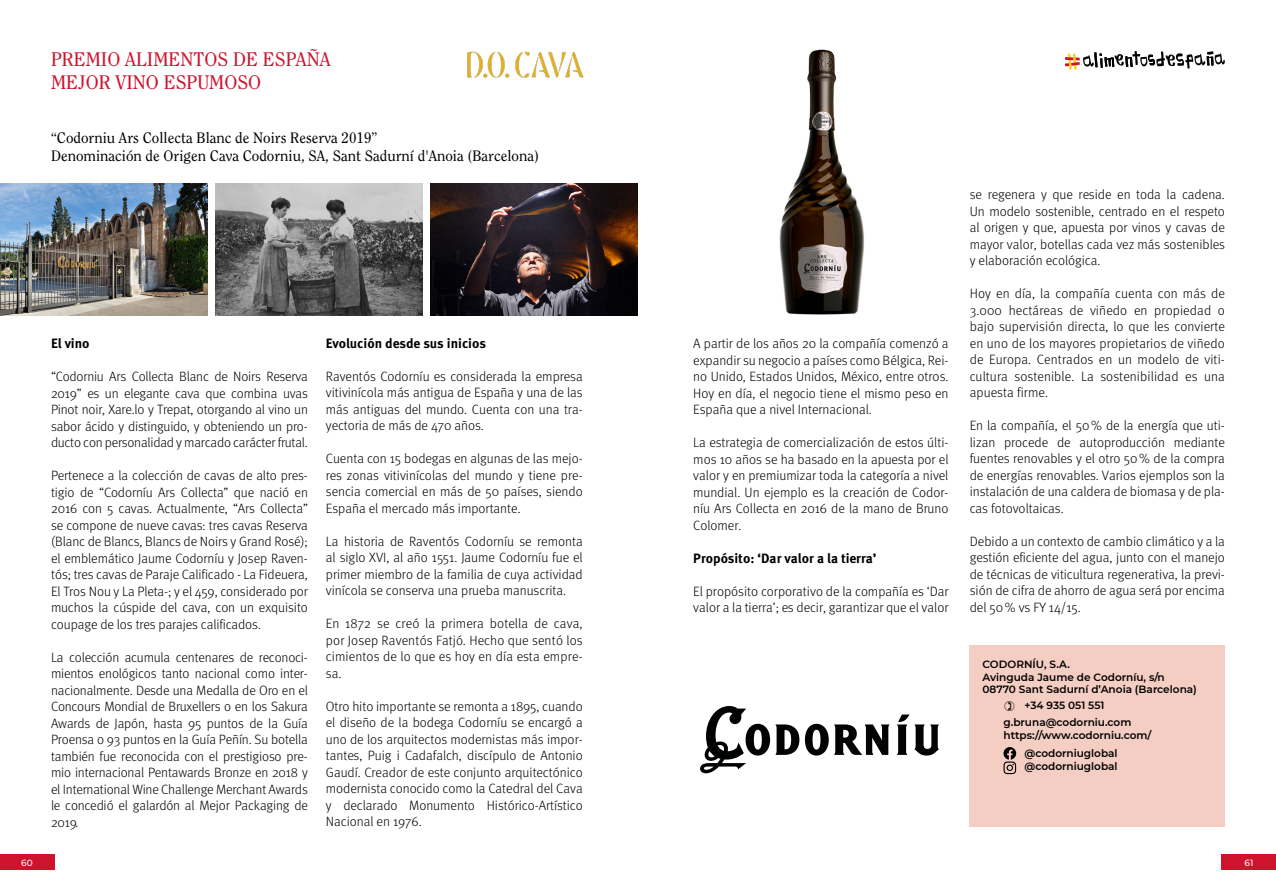
<style>
.page{position:relative;width:1276px;height:893px;background:#fff}
.page>*{position:absolute;margin:0;border:0;box-sizing:border-box;transform-origin:0 0}
.t1{font:19.5px/23.4px "Clearface";color:#ce132d}
.t2{font:15px/18px "Clearface";color:#000}
.t3{font:300 13.5px/16.5px "FF Meta Pro";color:#000;text-align:justify}
.t4{font:700 13.5px "FF Meta Pro";color:#000}
.t5{font:600 10.5px/12.6px "Montserrat";color:#000}
.t6{font:500 9px "Montserrat";color:#fff}
</style>
<div class="page">
<div style="left:1222px;top:854px;width:54px;height:15px;background:#ce132d"></div>
<div style="left:0;top:854px;width:54px;height:15px;background:#ce132d"></div>
<svg style="left:1065px;top:51px;width:160px;height:18px"></svg>
<img style="left:215px;top:183px;width:207px;height:133px">
<img style="left:431px;top:183px;width:207px;height:133px">
<img style="left:0;top:183px;width:207px;height:133px">
<svg style="left:700px;top:706px;width:239px;height:67px"></svg>
<img style="left:779px;top:49px;width:85px;height:266px">
<img style="left:467px;top:51px;width:117px;height:27px">
<div style="left:969px;top:645px;width:256px;height:182px;background:#f4cdc3"></div>
<svg style="left:1003px;top:747px;width:13px;height:27px"></svg>
<h1 class="t1" style="left:51px;top:47px;width:281px">PREMIO ALIMENTOS DE ESPAÑA<br>MEJOR VINO ESPUMOSO</h1>
<p class="t2" style="left:51px;top:129px;width:489px">“Codorniu Ars Collecta Blanc de Noirs Reserva 2019”<br>Denominación de Origen Cava Codorniu, SA, Sant Sadurní d'Anoia (Barcelona)</p>
<p class="t4" style="left:51px;top:333px;width:40px">El vino</p>
<p class="t3" style="left:51px;top:367px;width:258px">“Codorniu Ars Collecta Blanc de Noirs Reserva 2019” es un elegante cava que combina uvas Pinot noir, Xare.lo y Trepat, otorgando al vino un sabor ácido y distinguido, y obteniendo un pro&shy;ducto con personalidad y marcado carácter frutal.</p>
<p class="t3" style="left:51px;top:466px;width:258px">Pertenece a la colección de cavas de alto pres&shy;tigio de “Codorníu Ars Collecta” que nació en 2016 con 5 cavas. Actualmente, “Ars Collecta” se compone de nueve cavas: tres cavas Reserva (Blanc de Blancs, Blancs de Noirs y Grand Rosé); el emblemático Jaume Codorníu y Josep Raven&shy;tós; tres cavas de Paraje Calificado - La Fideuera, El Tros Nou y La Pleta-; y el 459, considerado por muchos la cúspide del cava, con un exquisito coupage de los tres parajes calificados.</p>
<p class="t3" style="left:51px;top:648px;width:258px">La colección acumula centenares de reconoci&shy;mientos enológicos tanto nacional como inter&shy;nacionalmente. Desde una Medalla de Oro en el Concours Mondial de Bruxellers o en los Sakura Awards de Japón, hasta 95 puntos de la Guía Proensa o 93 puntos en la Guía Peñín. Su botella también fue reconocida con el prestigioso pre&shy;mio internacional Pentawards Bronze en 2018 y el International Wine Challenge Merchant Awards le concedió el galardón al Mejor Packaging de 2019.</p>
<p class="t4" style="left:326px;top:333px;width:162px">Evolución desde sus inicios</p>
<p class="t3" style="left:326px;top:367px;width:258px">Raventós Codorníu es considerada la empresa vitivinícola más antigua de España y una de las más antiguas del mundo. Cuenta con una tra&shy;yectoria de más de 470 años.</p>
<p class="t3" style="left:326px;top:450px;width:258px">Cuenta con 15 bodegas en algunas de las mejo&shy;res zonas vitivinícolas del mundo y tiene pre&shy;sencia comercial en más de 50 países, siendo España el mercado más importante.</p>
<p class="t3" style="left:326px;top:532px;width:258px">La historia de Raventós Codorníu se remonta al siglo XVI, al año 1551. Jaume Codorníu fue el primer miembro de la familia de cuya actividad vinícola se conserva una prueba manuscrita.</p>
<p class="t3" style="left:326px;top:615px;width:258px">En 1872 se creó la primera botella de cava, por Josep Raventós Fatjó. Hecho que sentó los cimientos de lo que es hoy en día esta empre&shy;sa.</p>
<p class="t3" style="left:326px;top:697px;width:258px">Otro hito importante se remonta a 1895, cuando el diseño de la bodega Codorníu se encargó a uno de los arquitectos modernistas más impor&shy;tantes, Puig i Cadafalch, discípulo de Antonio Gaudí. Creador de este conjunto arquitectónico modernista conocido como la Catedral del Cava y declarado Monumento Histórico-Artístico Nacional en 1976.</p>
<p class="t3" style="left:693px;top:334px;width:257px">A partir de los años 20 la compañía comenzó a expandir su negocio a países como Bélgica, Rei&shy;no Unido, Estados Unidos, México, entre otros.<br>Hoy en día, el negocio tiene el mismo peso en España que a nivel Internacional.</p>
<p class="t3" style="left:693px;top:433px;width:257px">La estrategia de comercialización de estos últi&shy;mos 10 años se ha basado en la apuesta por el valor y en premiumizar toda la categoría a nivel mundial. Un ejemplo es la creación de Codor&shy;níu Ars Collecta en 2016 de la mano de Bruno Colomer.</p>
<p class="t4" style="left:693px;top:547px;width:185px">Propósito: ‘Dar valor a la tierra’</p>
<p class="t3" style="left:693px;top:582px;width:257px">El propósito corporativo de la compañía es ‘Dar valor a la tierra’; es decir, garantizar que el valor</p>
<p class="t3" style="left:969px;top:186px;width:257px">se regenera y que reside en toda la cadena.<br>Un modelo sostenible, centrado en el respeto al origen y que, apuesta por vinos y cavas de mayor valor, botellas cada vez más sostenibles y elaboración ecológica.</p>
<p class="t3" style="left:969px;top:285px;width:257px">Hoy en día, la compañía cuenta con más de 3.000 hectáreas de viñedo en propiedad o bajo supervisión directa, lo que les convierte en uno de los mayores propietarios de viñedo de Europa. Centrados en un modelo de viti&shy;cultura sostenible. La sostenibilidad es una apuesta firme.</p>
<p class="t3" style="left:969px;top:417px;width:257px">En la compañía, el 50% de la energía que uti&shy;lizan procede de autoproducción mediante fuentes renovables y el otro 50% de la compra de energías renovables. Varios ejemplos son la instalación de una caldera de biomasa y de pla&shy;cas fotovoltaicas.</p>
<p class="t3" style="left:969px;top:532px;width:257px">Debido a un contexto de cambio climático y a la gestión eficiente del agua, junto con el manejo de técnicas de viticultura regenerativa, la previ&shy;sión de cifra de ahorro de agua será por encima del 50% vs FY 14/15.</p>
<p class="t5" style="left:982px;top:657px;width:216px">CODORNÍU, S.A.<br>Avinguda Jaume de Codorníu, s/n<br>08770 Sant Sadurní d’Anoia (Barcelona)</p>
<p class="t5" style="left:1003px;top:697px;width:129px;line-height:16.8px;text-align:center">+34 935 051 551 g.bruna@codorniu.com</p>
<p class="t5" style="left:1024px;top:726px;width:128px;line-height:17.7px;text-indent:-21px">https://www.codorniu.com/ @codorniuglobal</p>
<p class="t5" style="left:1024px;top:760px;width:94px">@codorniuglobal</p>
<p class="t6" style="left:21px;top:856px;width:13px">60</p>
<p class="t6" style="left:1244px;top:856px;width:10px">61</p>
</div>
